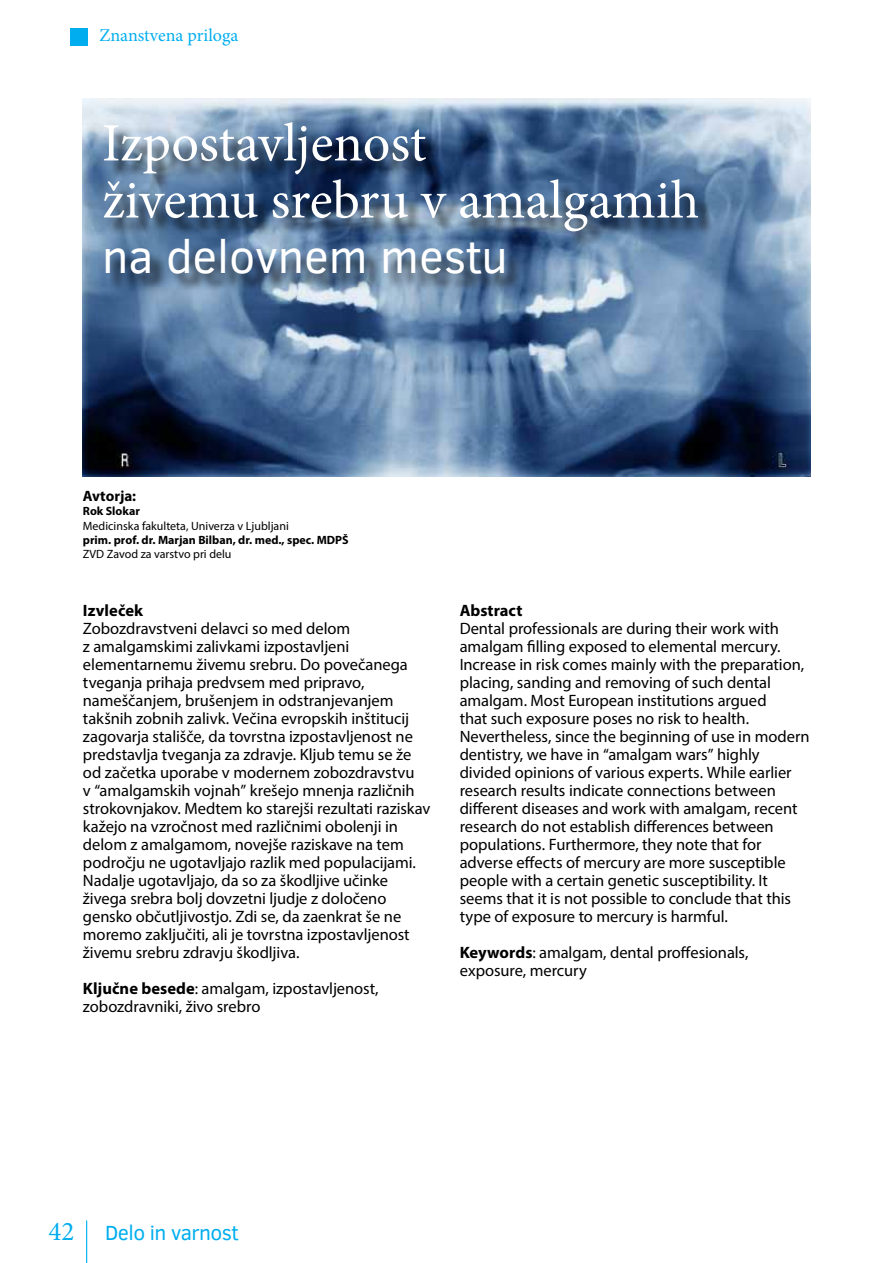
<style>
.page{position:relative;width:893px;height:1263px;background:#fff}
.page>*{position:absolute;margin:0;border:0;box-sizing:border-box;transform-origin:0 0}
.t1{font:54px/57px "Minion Pro";color:#fff}
.t2{font:46.5px "Clear Sans";color:#fff}
.t3{font:21px "Clear Sans";letter-spacing:-.025em;color:#00aeef}
.t4{font:18px "Minion Pro";color:#00aeef}
.t5{font:16.5px/18px "Myriad Pro";letter-spacing:-.005em;color:#000}
.t6{font:700 16.5px "Myriad Pro";color:#000}
.t7{font:700 15px "Myriad Pro";color:#000}
.t8{font:12px "Myriad Pro";color:#000}
.t9{font:700 12px "Myriad Pro";color:#000}
.s1{font-weight:700}
.s2{font-family:"Minion Pro";font-size:27px}
</style>
<div class="page">
<hr style="left:86px;top:1220px;width:1px;height:43px;background:#00aeef">
<div style="left:70px;top:29px;width:17px;height:17px;background:#00aeef"></div>
<img style="left:83px;top:99px;width:727px;height:378px">
<div style="left:106px;top:125px;width:610px;height:167px;background:#000;opacity:.75"></div>
<p class="t4" style="left:99px;top:23px;width:140px">Znanstvena priloga</p>
<h1 class="t1" style="left:102px;top:115px;width:599px">Izpostavljenost<br>živemu srebru v amalgamih</h1>
<h2 class="t2" style="left:102px;top:226px;width:407px">na delovnem mestu</h2>
<p class="t7" style="left:83px;top:486px;width:55px">Avtorja:</p>
<p class="t9" style="left:83px;top:503px;width:59px">Rok Slokar</p>
<p class="t8" style="left:83px;top:518px;width:207px">Medicinska fakulteta, Univerza v Ljubljani</p>
<p class="t9" style="left:83px;top:532px;width:267px">prim. prof. dr. Marjan Bilban, dr. med., spec. MDPŠ</p>
<p class="t8" style="left:83px;top:547px;width:150px">ZVD Zavod za varstvo pri delu</p>
<p class="t6" style="left:83px;top:599px;width:62px">Izvleček</p>
<p class="t5" style="left:83px;top:619px;width:349px">Zobozdravstveni delavci so med delom<br>z amalgamskimi zalivkami izpostavljeni elementarnemu živemu srebru. Do povečanega tveganja prihaja predvsem med pripravo, nameščanjem, brušenjem in odstranjevanjem takšnih zobnih zalivk. Večina evropskih inštitucij zagovarja stališče, da tovrstna izpostavljenost ne predstavlja tveganja za zdravje. Kljub temu se že od začetka uporabe v modernem zobozdravstvu<br>v “amalgamskih vojnah” krešejo mnenja različnih strokovnjakov. Medtem ko starejši rezultati raziskav kažejo na vzročnost med različnimi obolenji in delom z amalgamom, novejše raziskave na tem področju ne ugotavljajo razlik med populacijami.<br>Nadalje ugotavljajo, da so za škodljive učinke živega srebra bolj dovzetni ljudje z določeno gensko občutljivostjo. Zdi se, da zaenkrat še ne moremo zaključiti, ali je tovrstna izpostavljenost živemu srebru zdravju škodljiva.</p>
<p class="t5" style="left:83px;top:979px;width:297px"><span class="s1">Ključne besede</span>: amalgam, izpostavljenost, zobozdravniki, živo srebro</p>
<p class="t6" style="left:460px;top:600px;width:64px">Abstract</p>
<p class="t5" style="left:460px;top:619px;width:351px">Dental professionals are during their work with amalgam filling exposed to elemental mercury.<br>Increase in risk comes mainly with the preparation, placing, sanding and removing of such dental amalgam. Most European institutions argued<br>that such exposure poses no risk to health.<br>Nevertheless, since the beginning of use in modern dentistry, we have in “amalgam wars” highly divided opinions of various experts. While earlier research results indicate connections between different diseases and work with amalgam, recent research do not establish differences between populations. Furthermore, they note that for adverse effects of mercury are more susceptible people with a certain genetic susceptibility. It seems that it is not possible to conclude that this type of exposure to mercury is harmful.</p>
<p class="t5" style="left:460px;top:943px;width:290px"><span class="s1">Keywords</span>: amalgam, dental proffesionals, exposure, mercury</p>
<p class="t3" style="left:48px;top:1219px;width:192px"><span class="s2">42</span> Delo in varnost</p>
</div>
